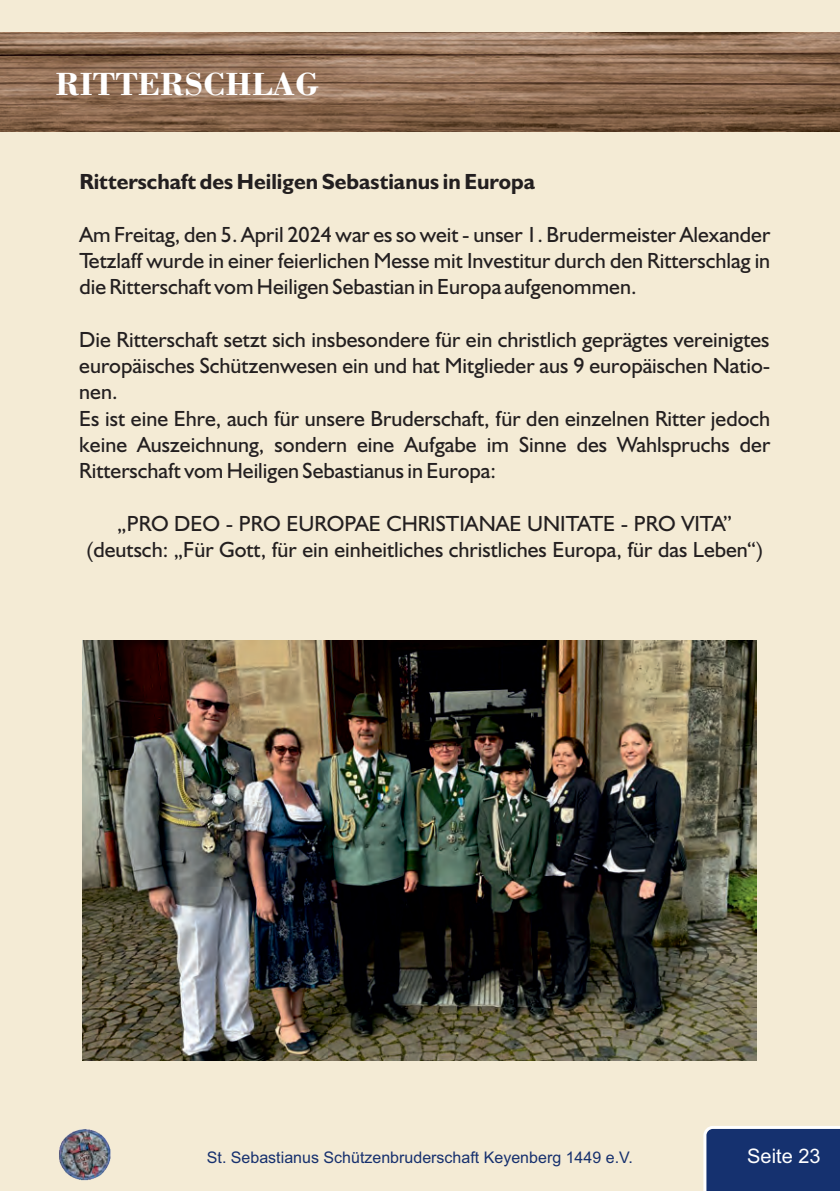
<style>
.page{position:relative;width:840px;height:1191px;background:#fff}
.page>*{position:absolute;margin:0;border:0;box-sizing:border-box;transform-origin:0 0}
.t1{font:700 34px "Bodoni BT";color:#fff}
.t2{font:22px/26.2px "Humanist 521 BT";color:#231f20;text-align:justify}
.t3{font:700 22px "Humanist 521 BT";color:#231f20}
.t4{font:20px "Arial";color:#fff}
.t5{font:16px "Arial";color:#16306e}
</style>
<div class="page">
<div style="left:0;top:0;width:839px;height:1191px;background:#f4ebd5"></div>
<img style="left:0;top:32px;width:839px;height:100px">
<img style="left:59px;top:1129px;width:52px;height:52px">
<img style="left:82px;top:640px;width:674px;height:420px">
<svg style="left:703px;top:1126px;width:136px;height:65px"></svg>
<h1 class="t1" style="left:56px;top:70px;width:265px">RITTERSCHLAG</h1>
<p class="t3" style="left:79px;top:173px;width:457px">Ritterschaft des Heiligen Sebastianus in Europa</p>
<p class="t2" style="left:79px;top:223px;width:692px">Am Freitag, den 5. April 2024 war es so weit - unser 1. Brudermeister Alexander Tetzlaff wurde in einer feierlichen Messe mit Investitur durch den Ritterschlag in die Ritterschaft vom Heiligen Sebastian in Europa aufgenommen.</p>
<p class="t2" style="left:79px;top:328px;width:692px;text-align:left">Die Ritterschaft setzt sich insbesondere für ein christlich geprägtes vereinigtes europäisches Schützenwesen ein und hat Mitglieder aus 9 europäischen Natio&shy;nen.<br>Es ist eine Ehre, auch für unsere Bruderschaft, für den einzelnen Ritter jedoch keine Auszeichnung, sondern eine Aufgabe im Sinne des Wahlspruchs der Ritterschaft vom Heiligen Sebastianus in Europa:</p>
<p class="t2" style="left:86px;top:512px;width:677px;text-align:center">„PRO DEO - PRO EUROPAE CHRISTIANAE UNITATE - PRO VITA” (deutsch: „Für Gott, für ein einheitliches christliches Europa, für das Leben“)</p>
<p class="t5" style="left:207px;top:1151px;width:427px">St. Sebastianus Schützenbruderschaft Keyenberg 1449 e.V.</p>
<p class="t4" style="left:746px;top:1148px;width:75px">Seite 23</p>
</div>
